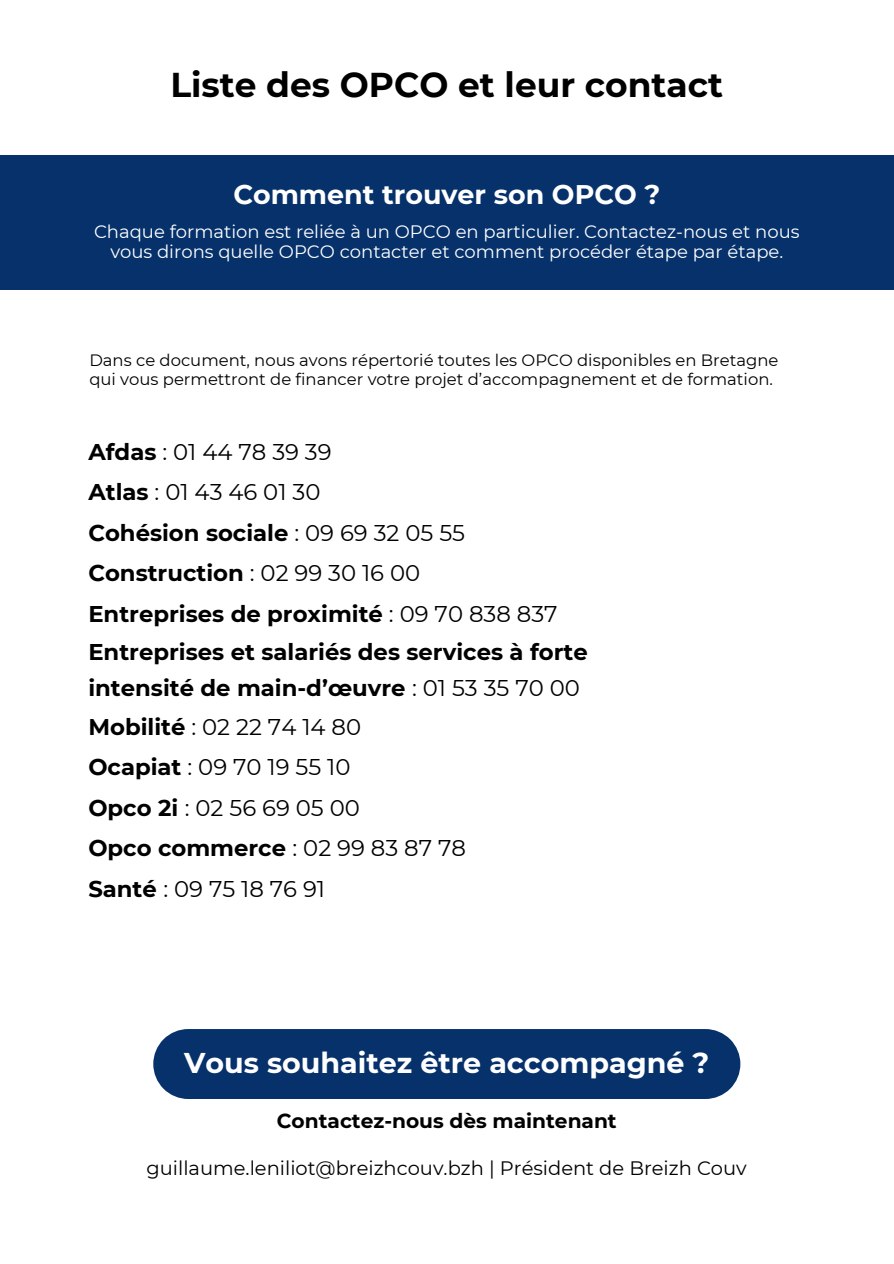
<style>
.page{position:relative;width:894px;height:1264px;background:#fff}
.page>*{position:absolute;margin:0;border:0;box-sizing:border-box;transform-origin:0 0}
.t1{font:700 34.35px "Montserrat";color:#000}
.t2{font:700 28.5px "Montserrat";color:#fff}
.t3{font:700 26.85px "Montserrat";color:#fff}
.t4{font:700 22.8px/36px "Montserrat";color:#000}
.t5{font:22.8px "Montserrat";color:#000}
.t6{font:700 20.1px "Montserrat";color:#000}
.t7{font:19.5px "Montserrat";color:#000}
.t8{font:18px/20.2px "Montserrat";color:#fff;text-align:center}
.t9{font:16.35px/18.6px "Montserrat";color:#000}
.s1{font-weight:700}
.s2{font-weight:400}
</style>
<div class="page">
<div style="left:153px;top:1029px;width:587px;height:69px;background:#06316b"></div>
<div style="left:0;top:155px;width:893px;height:135px;background:#06316b"></div>
<p class="t1" style="left:170px;top:64px;width:554px">Liste des OPCO et leur contact</p>
<p class="t3" style="left:233px;top:178px;width:428px">Comment trouver son OPCO ?</p>
<p class="t8" style="left:94px;top:221px;width:707px">Chaque formation est reliée à un OPCO en particulier. Contactez-nous et nous vous dirons quelle OPCO contacter et comment procéder étape par étape.</p>
<p class="t9" style="left:89px;top:351px;width:690px">Dans ce document, nous avons répertorié toutes les OPCO disponibles en Bretagne qui vous permettront de financer votre projet d’accompagnement et de formation.</p>
<p class="t5" style="left:88px;top:438px;width:245px"><span class="s1">Afdas</span> : 01 44 78 39 39</p>
<p class="t5" style="left:88px;top:478px;width:233px"><span class="s1">Atlas</span> : 01 43 46 01 30</p>
<p class="t4" style="left:88px;top:515px;width:378px">Cohésion sociale <span class="s2">: 09 69 32 05 55</span></p>
<p class="t4" style="left:88px;top:555px;width:333px">Construction <span class="s2">: 02 99 30 16 00</span></p>
<p class="t4" style="left:88px;top:596px;width:470px">Entreprises de proximité <span class="s2">: 09 70 838 837</span></p>
<p class="t4" style="left:88px;top:634px;width:500px">Entreprises et salariés des services à forte intensité de main-d’œuvre <span class="s2">: 01 53 35 70 00</span></p>
<p class="t5" style="left:88px;top:712px;width:274px"><span class="s1">Mobilité</span> : 02 22 74 14 80</p>
<p class="t5" style="left:88px;top:753px;width:263px"><span class="s1">Ocapiat</span> : 09 70 19 55 10</p>
<p class="t5" style="left:88px;top:793px;width:273px"><span class="s1">Opco 2i</span> : 02 56 69 05 00</p>
<p class="t4" style="left:88px;top:830px;width:379px">Opco commerce <span class="s2">: 02 99 83 87 78</span></p>
<p class="t5" style="left:88px;top:874px;width:238px"><span class="s1">Santé</span> : 09 75 18 76 91</p>
<p class="t2" style="left:184px;top:1045px;width:526px">Vous souhaitez être accompagné ?</p>
<p class="t6" style="left:277px;top:1108px;width:341px">Contactez-nous dès maintenant</p>
<p class="t7" style="left:146px;top:1155px;width:601px">guillaume.leniliot@breizhcouv.bzh | Président de Breizh Couv</p>
</div>
